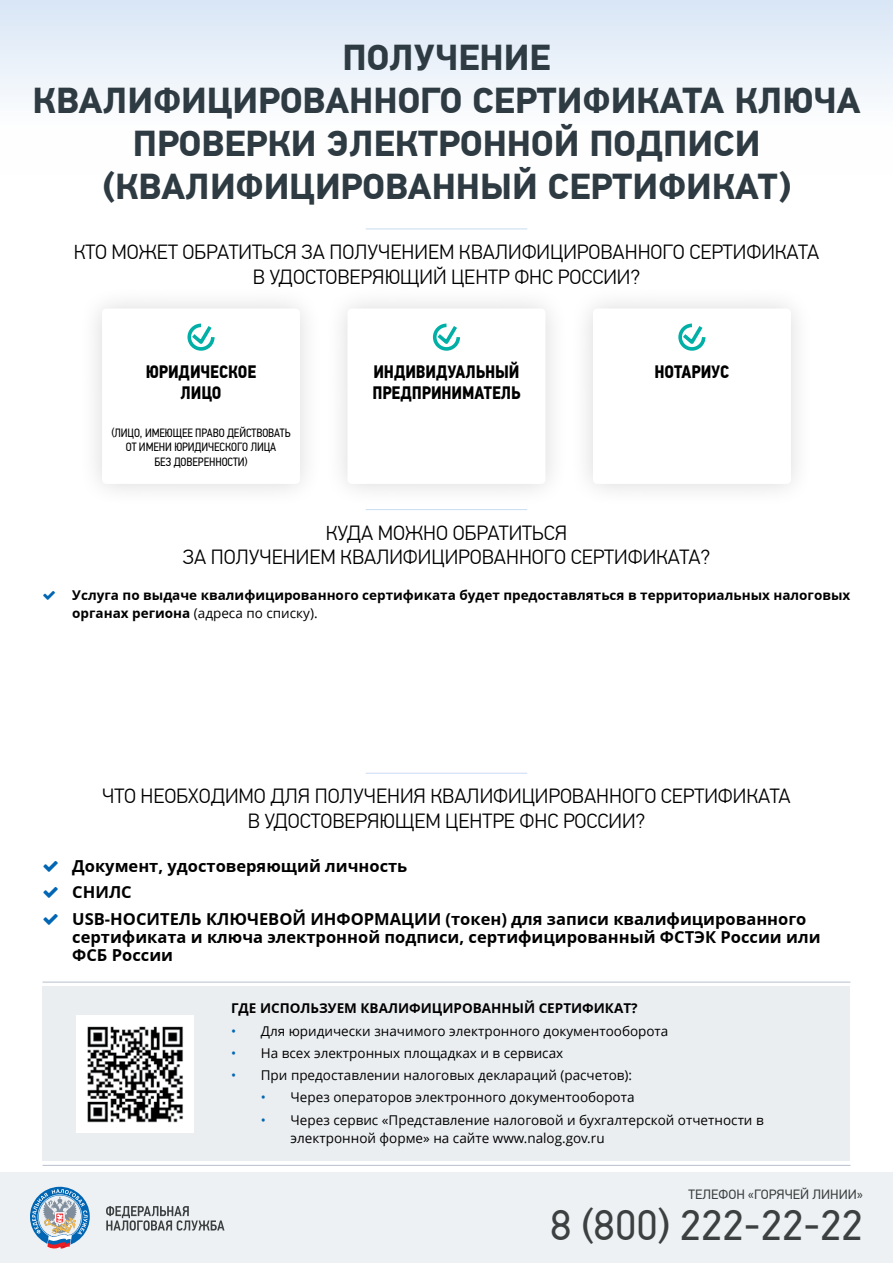
<style>
.page{position:relative;width:893px;height:1263px;background:#fff}
.page>*{position:absolute;margin:0;border:0;box-sizing:border-box;transform-origin:0 0}
.t1{font:42.75px "PF Din Text Pro";color:#3d4040}
.t2{font:700 36px/43.2px "PF Din Text Pro";color:#2e3b42;text-align:center}
.t3{font:300 20.55px/24.6px "PF Din Text Pro";color:#000;text-align:center}
.t4{font:700 18px/21.6px "PF Din Text Cond Pro";letter-spacing:-.005em;color:#000}
.t5{font:700 16.5px/26.5px "Open Sans";color:#000}
.t6{font:13.5px/18px "Open Sans";color:#000}
.t7{font:700 13.5px/18px "Open Sans";color:#000}
.t8{font:13.5px "PF Din Text Pro";color:#3d4040}
.t9{font:12px/14.4px "PF Din Text Cond Pro";letter-spacing:-.005em;color:#000;text-align:center}
.s1{font-weight:400}
.s2{color:#0066b3}
</style>
<div class="page">
<div style="left:43px;top:986px;width:807px;height:175px;background:#ebeef1"></div>
<div style="left:0;top:0;width:893px;height:174px;background:linear-gradient(to bottom,#dbe7f6,#fff)"></div>
<hr style="left:366px;top:229px;width:161px;height:1px;background:#c9dcf2">
<hr style="left:366px;top:509px;width:161px;height:1px;background:#c9dcf2">
<hr style="left:366px;top:773px;width:161px;height:1px;background:#c9dcf2">
<div style="left:0;top:1173px;width:893px;height:90px;background:#eef1f3"></div>
<svg style="left:106px;top:1206px;width:119px;height:25px"></svg>
<svg style="left:30px;top:1186px;width:60px;height:63px"></svg>
<hr style="left:43px;top:982px;width:807px;height:1px;background:#b7c0cb">
<hr style="left:43px;top:1165px;width:807px;height:1px;background:#b7c0cb">
<div style="left:324px;top:285px;width:246px;height:223px;background:#fbfbfb"></div>
<div style="left:347px;top:308px;width:198px;height:176px;background:#fff;border-radius:4px"></div>
<div style="left:569px;top:285px;width:246px;height:223px;background:#fbfbfb"></div>
<div style="left:593px;top:308px;width:198px;height:176px;background:#fff;border-radius:4px"></div>
<div style="left:78px;top:285px;width:246px;height:223px;background:#fbfbfb"></div>
<div style="left:102px;top:308px;width:198px;height:176px;background:#fff;border-radius:4px"></div>
<svg style="left:432px;top:323px;width:28px;height:28px"></svg>
<svg style="left:678px;top:323px;width:28px;height:28px"></svg>
<svg style="left:187px;top:323px;width:28px;height:28px"></svg>
<img style="left:77px;top:1015px;width:116px;height:117px">
<h2 class="t2" style="left:33px;top:36px;width:829px">ПОЛУЧЕНИЕ<br>КВАЛИФИЦИРОВАННОГО СЕРТИФИКАТА КЛЮЧА<br>ПРОВЕРКИ ЭЛЕКТРОННОЙ ПОДПИСИ (КВАЛИФИЦИРОВАННЫЙ СЕРТИФИКАТ)</h2>
<h3 class="t3" style="left:74px;top:240px;width:747px">КТО МОЖЕТ ОБРАТИТЬСЯ ЗА ПОЛУЧЕНИЕМ КВАЛИФИЦИРОВАННОГО СЕРТИФИКАТА<br>В УДОСТОВЕРЯЮЩИЙ ЦЕНТР ФНС РОССИИ?</h3>
<h3 class="t4" style="left:372px;top:361px;width:150px">ИНДИВИДУАЛЬНЫЙ<br>ПРЕДПРИНИМАТЕЛЬ</h3>
<h3 class="t4" style="left:146px;top:361px;width:112px">ЮРИДИЧЕСКОЕ</h3>
<h3 class="t4" style="left:654px;top:361px;width:77px">НОТАРИУС</h3>
<h3 class="t4" style="left:181px;top:383px;width:43px">ЛИЦО</h3>
<p class="t9" style="left:112px;top:425px;width:181px">(ЛИЦО, ИМЕЮЩЕЕ ПРАВО ДЕЙСТВОВАТЬ<br>ОТ ИМЕНИ ЮРИДИЧЕСКОГО ЛИЦА<br>БЕЗ ДОВЕРЕННОСТИ)</p>
<h3 class="t3" style="left:183px;top:521px;width:529px">КУДА МОЖНО ОБРАТИТЬСЯ<br>ЗА ПОЛУЧЕНИЕМ КВАЛИФИЦИРОВАННОГО СЕРТИФИКАТА?</h3>
<p class="t7" style="left:72px;top:586px;width:779px">Услуга по выдаче квалифицированного сертификата будет предоставляться в территориальных налоговых органах региона <span class="s1">(адреса по списку).</span></p>
<h3 class="t3" style="left:102px;top:784px;width:690px">ЧТО НЕОБХОДИМО ДЛЯ ПОЛУЧЕНИЯ КВАЛИФИЦИРОВАННОГО СЕРТИФИКАТА<br>В УДОСТОВЕРЯЮЩЕМ ЦЕНТРЕ ФНС РОССИИ?</h3>
<p class="t5" style="left:72px;top:852px;width:736px">Документ, удостоверяющий личность<br>СНИЛС<br>USB-НОСИТЕЛЬ КЛЮЧЕВОЙ ИНФОРМАЦИИ (токен) для записи квалифицированного</p>
<p class="t5" style="left:72px;top:927px;width:750px;line-height:18px">сертификата и ключа электронной подписи, сертифицированный ФСТЭК России или<br>ФСБ России</p>
<p class="t7" style="left:231px;top:999px;width:408px">ГДЕ ИСПОЛЬЗУЕМ КВАЛИФИЦИРОВАННЫЙ СЕРТИФИКАТ?</p>
<p class="t6" style="left:231px;top:1022px;width:439px"><span class="s2">•</span> Для юридически значимого электронного документооборота</p>
<p class="t6" style="left:231px;top:1044px;width:334px"><span class="s2">•</span> На всех электронных площадках и в сервисах</p>
<p class="t6" style="left:231px;top:1066px;width:403px"><span class="s2">•</span> При предоставлении налоговых деклараций (расчетов):</p>
<p class="t6" style="left:261px;top:1088px;width:375px"><span class="s2">•</span> Через операторов электронного документооборота</p>
<p class="t6" style="left:291px;top:1111px;width:475px;text-indent:-30px"><span class="s2">•</span> Через сервис «Представление налоговой и бухгалтерской отчетности в электронной форме» на сайте www.nalog.gov.ru</p>
<p class="t8" style="left:689px;top:1186px;width:176px">ТЕЛЕФОН «ГОРЯЧЕЙ ЛИНИИ»</p>
<h1 class="t1" style="left:550px;top:1200px;width:314px">8 (800) 222-22-22</h1>
</div>
